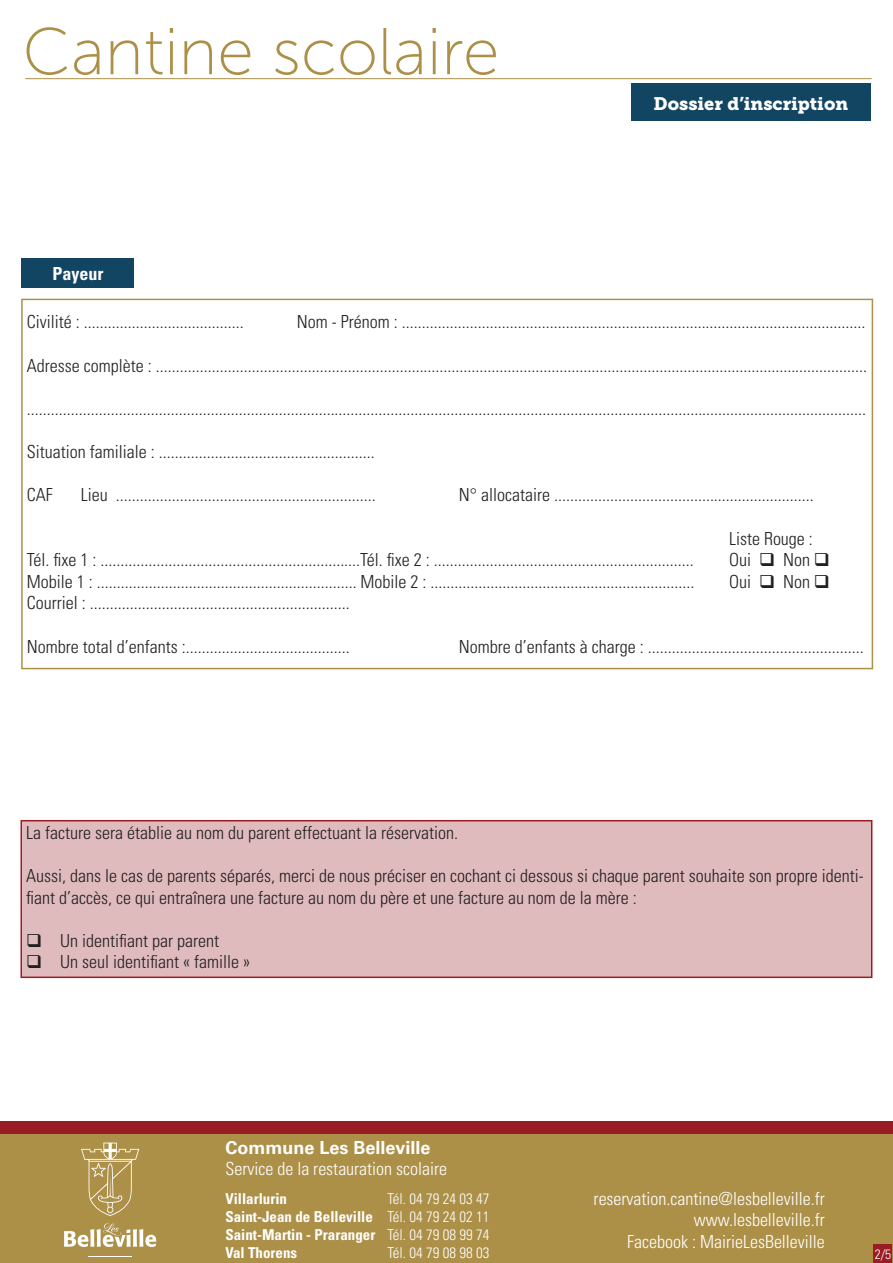
<style>
.page{position:relative;width:893px;height:1263px;background:#fff}
.page>*{position:absolute;margin:0;border:0;box-sizing:border-box;transform-origin:0 0}
.t1{font:66px "Museo Sans 100";color:#ad9048}
.t2{font:300 condensed 18px/21.6px "Univers LT Std";color:#231f20}
.t3{font:300 condensed 18px/21.6px "Univers LT Std";color:#fff;text-align:right}
.t4{font:18px "Museo Slab 900";color:#fff}
.t5{font:700 18px "Univers LT Std";color:#fff}
.t6{font:700 condensed 18px "Univers LT Std";color:#fff}
.t7{font:700 condensed 15px/18px "Univers LT Std";color:#fff;text-align:justify}
.t8{font:300 condensed 15px "Univers LT Std";color:#fff}
.t9{font:300 condensed 13.5px "Univers LT Std";color:#fff}
.s1{font-weight:300}
</style>
<div class="page">
<div style="left:0;top:1134px;width:893px;height:129px;background:#ad9048"></div>
<div style="left:0;top:1121px;width:893px;height:13px;background:#9a1d25"></div>
<div style="left:631px;top:83px;width:240px;height:37px;background:#124562"></div>
<hr style="left:25px;top:78px;width:847px;height:1px;background:#ad9048">
<hr style="left:89px;top:1256px;width:43px;height:1px;background:#fff">
<svg style="left:64px;top:1223px;width:92px;height:24px"></svg>
<svg style="left:81px;top:1142px;width:58px;height:74px"></svg>
<div style="left:21px;top:821px;width:851px;height:156px;background:#e0bbbe"></div>
<div style="left:21px;top:820px;width:851px;height:158px;border:2px solid #9a1d25"></div>
<div style="left:21px;top:299px;width:852px;height:370px;border:2px solid #ad9048"></div>
<div style="left:22px;top:258px;width:112px;height:30px;background:#124562"></div>
<div style="left:873px;top:1245px;width:19px;height:18px;background:#9a1d25"></div>
<h1 class="t1" style="left:23px;top:17px;width:478px">Cantine scolaire</h1>
<p class="t6" style="left:52px;top:262px;width:52px">Payeur</p>
<p class="t4" style="left:654px;top:93px;width:196px">Dossier d’inscription</p>
<p class="t2" style="left:27px;top:311px;width:218px">Civilité : ........................................</p>
<p class="t2" style="left:297px;top:311px;width:570px">Nom - Prénom : ....................................................................................................................</p>
<p class="t2" style="left:27px;top:355px;width:842px">Adresse complète : ..................................................................................................................................................................................</p>
<p class="t2" style="left:27px;top:398px;width:841px">..................................................................................................................................................................................................................</p>
<p class="t2" style="left:27px;top:441px;width:349px">Situation familiale : ......................................................</p>
<p class="t2" style="left:27px;top:484px;width:28px">CAF</p>
<p class="t2" style="left:81px;top:484px;width:296px">Lieu .................................................................</p>
<p class="t2" style="left:459px;top:484px;width:356px">N° allocataire .................................................................</p>
<p class="t2" style="left:729px;top:527px;width:85px">Liste Rouge :</p>
<p class="t2" style="left:27px;top:549px;width:668px">Tél. fixe 1 : .................................................................Tél. fixe 2 : .................................................................</p>
<p class="t2" style="left:729px;top:549px;width:103px">Oui ❑ Non ❑</p>
<p class="t2" style="left:27px;top:571px;width:669px">Mobile 1 : ................................................................. Mobile 2 : ..................................................................</p>
<p class="t2" style="left:729px;top:571px;width:103px">Oui ❑ Non ❑</p>
<p class="t2" style="left:27px;top:592px;width:324px">Courriel : .................................................................</p>
<p class="t2" style="left:27px;top:635px;width:324px">Nombre total d’enfants :.........................................</p>
<p class="t2" style="left:459px;top:635px;width:406px">Nombre d’enfants à charge : ......................................................</p>
<p class="t2" style="left:26px;top:822px;width:433px">La facture sera établie au nom du parent effectuant la réservation.</p>
<p class="t2" style="left:26px;top:865px;width:839px">Aussi, dans le cas de parents séparés, merci de nous préciser en cochant ci dessous si chaque parent souhaite son propre identi&shy;fiant d’accès, ce qui entraînera une facture au nom du père et une facture au nom de la mère :</p>
<p class="t2" style="left:26px;top:930px;width:194px">❑ Un identifiant par parent</p>
<p class="t2" style="left:26px;top:951px;width:225px">❑ Un seul identifiant « famille »</p>
<p class="t5" style="left:225px;top:1137px;width:207px">Commune Les Belleville</p>
<p class="t3" style="left:225px;top:1158px;width:223px">Service de la restauration scolaire</p>
<p class="t7" style="left:225px;top:1190px;width:63px">Villarlurin</p>
<p class="t7" style="left:225px;top:1190px;width:266px;text-indent:162px"><span class="s1">Tél. 04 79 24 03 47<br></span>Saint-Jean de Belleville <span class="s1">Tél. 04 79 24 02 11<br></span>Saint-Martin - Praranger <span class="s1">Tél. 04 79 08 99 74<br></span>Val Thorens</p>
<p class="t8" style="left:387px;top:1244px;width:104px">Tél. 04 79 08 98 03</p>
<p class="t3" style="left:594px;top:1187px;width:233px">reservation.cantine@lesbelleville.fr www.lesbelleville.fr<br>Facebook : MairieLesBelleville</p>
<p class="t9" style="left:875px;top:1246px;width:18px">2/5</p>
</div>
